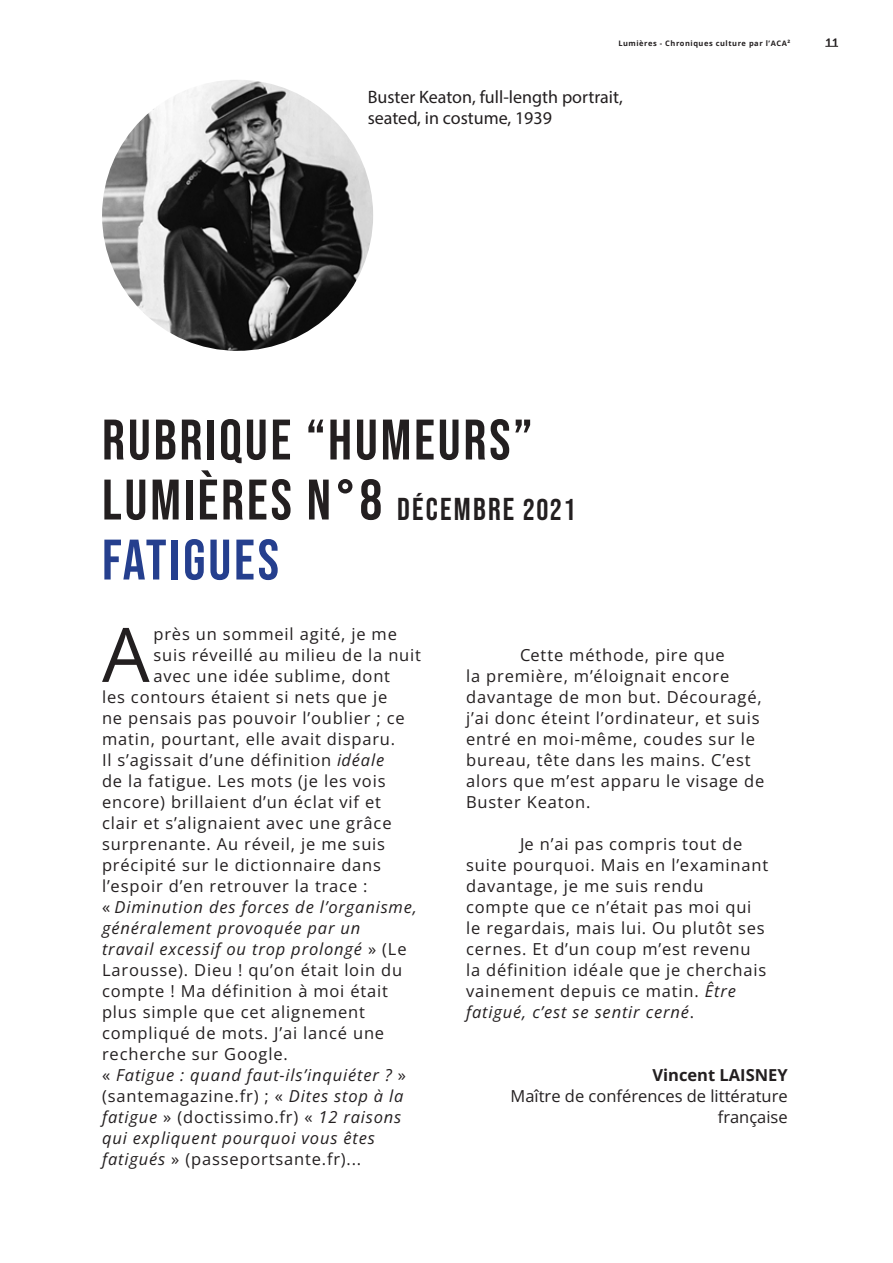
<style>
.page{position:relative;width:893px;height:1263px;background:#fff}
.page>*{position:absolute;margin:0;border:0;box-sizing:border-box;transform-origin:0 0}
.Lead_first_par{font:75.3px "Open Sans";color:#231f20}
.Lead_headline{font:57px/60px "Bebas Neue";letter-spacing:.05em;color:#231f20}
.Lead_headline-2{font:57px "Bebas Neue";color:#253f8e}
.t1{font:18px/21.6px "Myriad Pro";color:#231f20}
.Lead_first_par-2{font:16.5px/21px "Open Sans";letter-spacing:.05em;color:#231f20}
.Lead_first_par-3{font:italic 16.5px "Open Sans";letter-spacing:.05em;color:#231f20}
.Lead_first_par-4{font:16.5px/21px "Open Sans";color:#231f20;text-align:right}
.t2{font:700 10.5px "Open Sans";color:#231f20}
.t3{font:700 7.5px "Open Sans";letter-spacing:.07em;color:#231f20}
.s1{font-size:31.5px}
.s2{font-size:30px}
.s3{font-style:italic}
.s4{font-style:normal}
.s5{font-weight:700}
</style>
<div class="page">
<img style="left:102px;top:80px;width:271px;height:271px;border-radius:136px">
<svg style="left:825px;top:46px;width:13px;height:1px"></svg>
<p class="t3" style="left:618px;top:38px;width:173px">Lumières - Chroniques culture par l’ACA²</p>
<p class="t2" style="left:825px;top:35px;width:14px">11</p>
<p class="t1" style="left:368px;top:86px;width:257px">Buster Keaton, full-length portrait, seated, in costume, 1939</p>
<p class="Lead_headline" style="left:102px;top:409px;width:475px">RUBRIQUE “HUMEURS”<br>LUMIÈRES N°8 <span class="s1">DÉCEMBRE</span> <span class="s2">2021</span></p>
<p class="Lead_headline-2" style="left:102px;top:527px;width:178px">FATIGUES</p>
<p class="Lead_first_par" style="left:102px;top:603px;width:49px">A</p>
<p class="Lead_first_par-2" style="left:153px;top:623px;width:245px">près un sommeil agité, je me</p>
<p class="Lead_first_par-2" style="left:153px;top:644px;width:269px">suis réveillé au milieu de la nuit</p>
<p class="Lead_first_par-2" style="left:153px;top:665px;width:238px">avec une idée sublime, dont</p>
<p class="Lead_first_par-2" style="left:102px;top:686px;width:287px">les contours étaient si nets que je</p>
<p class="Lead_first_par-2" style="left:102px;top:707px;width:304px">ne pensais pas pouvoir l’oublier ; ce</p>
<p class="Lead_first_par-2" style="left:102px;top:728px;width:295px">matin, pourtant, elle avait disparu.</p>
<p class="Lead_first_par-2" style="left:102px;top:749px;width:284px">Il s’agissait d’une définition <span class="s3">idéale</span></p>
<p class="Lead_first_par-2" style="left:102px;top:770px;width:285px">de la fatigue. Les mots (je les vois</p>
<p class="Lead_first_par-2" style="left:102px;top:791px;width:280px">encore) brillaient d’un éclat vif et</p>
<p class="Lead_first_par-2" style="left:102px;top:812px;width:291px">clair et s’alignaient avec une grâce</p>
<p class="Lead_first_par-2" style="left:102px;top:833px;width:285px">surprenante. Au réveil, je me suis</p>
<p class="Lead_first_par-2" style="left:102px;top:854px;width:281px">précipité sur le dictionnaire dans</p>
<p class="Lead_first_par-2" style="left:102px;top:875px;width:267px">l’espoir d’en retrouver la trace :</p>
<p class="Lead_first_par-3" style="left:102px;top:895px;width:316px"><span class="s4">«</span> Diminution des forces de l’organisme,</p>
<p class="Lead_first_par-3" style="left:102px;top:916px;width:260px">généralement provoquée par un</p>
<p class="Lead_first_par-3" style="left:102px;top:937px;width:306px">travail excessif ou trop prolongé <span class="s4">» (Le</span></p>
<p class="Lead_first_par-2" style="left:102px;top:959px;width:302px">Larousse). Dieu ! qu’on était loin du</p>
<p class="Lead_first_par-2" style="left:102px;top:980px;width:287px">compte ! Ma définition à moi était</p>
<p class="Lead_first_par-2" style="left:102px;top:1001px;width:265px">plus simple que cet alignement</p>
<p class="Lead_first_par-2" style="left:102px;top:1022px;width:284px">compliqué de mots. J’ai lancé une</p>
<p class="Lead_first_par-2" style="left:102px;top:1043px;width:187px">recherche sur Google.</p>
<p class="Lead_first_par-3" style="left:102px;top:1063px;width:306px"><span class="s4">«</span> Fatigue : quand faut-ils’inquiéter ? <span class="s4">»</span></p>
<p class="Lead_first_par-2" style="left:102px;top:1085px;width:303px">(santemagazine.fr) ; « <span class="s3">Dites stop à la</span></p>
<p class="Lead_first_par-2" style="left:102px;top:1106px;width:301px"><span class="s3">fatigue</span> » (doctissimo.fr) « <span class="s3">12 raisons</span></p>
<p class="Lead_first_par-3" style="left:102px;top:1126px;width:274px">qui expliquent pourquoi vous êtes</p>
<p class="Lead_first_par-2" style="left:102px;top:1148px;width:261px"><span class="s3">fatigués</span> » (passeportsante.fr)...</p>
<p class="Lead_first_par-2" style="left:466px;top:644px;width:300px;text-indent:54px">Cette méthode, pire que<br>la première, m’éloignait encore davantage de mon but. Découragé, j’ai donc éteint l’ordinateur, et suis entré en moi-même, coudes sur le bureau, tête dans les mains. C’est alors que m’est apparu le visage de<br>Buster Keaton.</p>
<p class="Lead_first_par-2" style="left:466px;top:833px;width:304px;text-indent:54px">Je n’ai pas compris tout de suite pourquoi. Mais en l’examinant davantage, je me suis rendu compte que ce n’était pas moi qui le regardais, mais lui. Ou plutôt ses cernes. Et d’un coup m’est revenu la définition idéale que je cherchais vainement depuis ce matin. <span class="s3">Être fatigué, c’est se sentir cerné</span>.</p>
<p class="Lead_first_par-4" style="left:511px;top:1064px;width:279px"><span class="s5">Vincent LAISNEY<br></span>Maître de conférences de littérature française</p>
</div>
